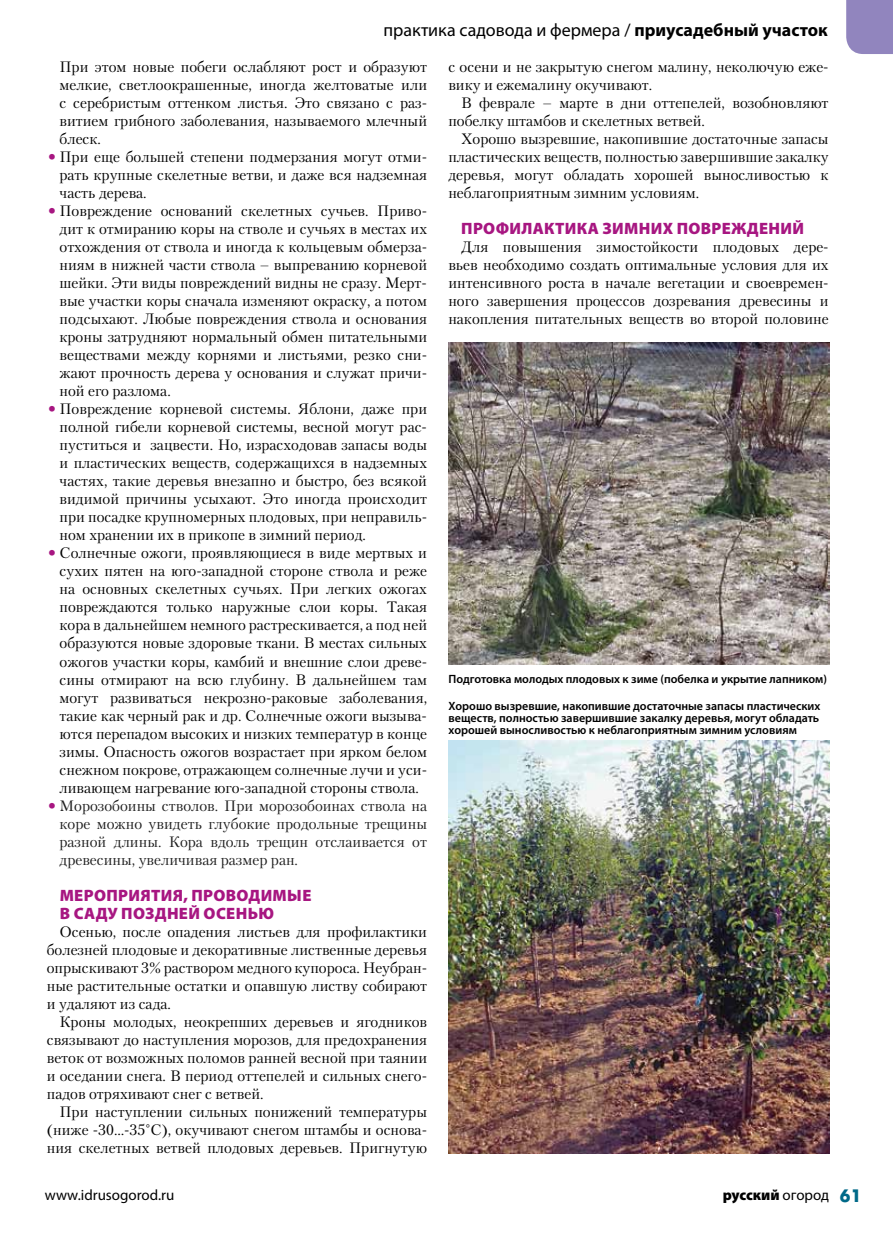
<style>
.page{position:relative;width:893px;height:1234px;background:#fff}
.page>*{position:absolute;margin:0;border:0;box-sizing:border-box;transform-origin:0 0}
.t1{font:18px "Myriad Pro";color:#000}
.t2{font:900 16.5px/18px "Myriad Pro";letter-spacing:.02em;color:#a71681}
.t3{font:15px/18px "Petersburg C";color:#000;text-align:justify}
.t4{font:15px/18px "Petersburg C";color:#1d1d1d;text-align:justify}
.t5{font:15px "Myriad Pro";color:#000}
.t6{font:900 15px "Myriad Pro";letter-spacing:-.005em;color:#000}
.t7{font:600 12px/12px "Myriad Pro";color:#000;text-align:justify}
.s1{font-weight:700}
.s2{font-weight:700;color:#a71681}
.s3{font-weight:400}
.s4{font-family:"Futuris C";font-weight:700;font-size:18px;color:#006988}
</style>
<div class="page">
<div style="left:846px;top:0;width:47px;height:54px;background:#9185be"></div>
<img style="left:449px;top:342px;width:380px;height:322px">
<img style="left:449px;top:740px;width:380px;height:412px">
<p class="t1" style="left:383px;top:18px;width:446px">практика садовода и фермера / <span class="s1">приусадебный участок</span></p>
<p class="t3" style="left:60px;top:58px;width:369px">При этом новые побеги ослабляют рост и образуют мелкие, светлоокрашенные, иногда желтоватые или с серебристым оттенком листья. Это связано с раз&shy;витием грибного заболевания, называемого млечный блеск.</p>
<p class="t3" style="left:60px;top:148px;width:369px;text-indent:-13px"><span class="s2">•</span> При еще большей степени подмерзания могут отми&shy;рать крупные скелетные ветви, и даже вся надземная часть дерева.</p>
<p class="t3" style="left:60px;top:202px;width:369px;text-indent:-13px"><span class="s2">•</span> Повреждение оснований скелетных сучьев. Приво&shy;дит к отмиранию коры на стволе и сучьях в местах их отхождения от ствола и иногда к кольцевым обмерза&shy;ниям в нижней части ствола – выпреванию корневой шейки. Эти виды повреждений видны не сразу. Мерт&shy;вые участки коры сначала изменяют окраску, а потом подсыхают. Любые повреждения ствола и основания кроны затрудняют нормальный обмен питательными веществами между корнями и листьями, резко сни&shy;жают прочность дерева у основания и служат причи&shy;ной его разлома.</p>
<p class="t3" style="left:60px;top:400px;width:369px;text-indent:-13px"><span class="s2">•</span> Повреждение корневой системы. Яблони, даже при полной гибели корневой системы, весной могут рас&shy;пуститься и зацвести. Но, израсходовав запасы воды и пластических веществ, содержащихся в надземных частях, такие деревья внезапно и быстро, без всякой видимой причины усыхают. Это иногда происходит при посадке крупномерных плодовых, при неправиль&shy;ном хранении их в прикопе в зимний период.</p>
<p class="t3" style="left:60px;top:544px;width:369px;text-indent:-13px"><span class="s2">•</span> Солнечные ожоги, проявляющиеся в виде мертвых и сухих пятен на юго-западной стороне ствола и реже на основных скелетных сучьях. При легких ожогах повреждаются только наружные слои коры. Такая кора в дальнейшем немного растрескивается, а под ней образуются новые здоровые ткани. В местах сильных ожогов участки коры, камбий и внешние слои древе&shy;сины отмирают на всю глубину. В дальнейшем там могут развиваться некрозно-раковые заболевания, такие как черный рак и др. Солнечные ожоги вызыва&shy;ются перепадом высоких и низких температур в конце зимы. Опасность ожогов возрастает при ярком белом снежном покрове, отражающем солнечные лучи и уси&shy;ливающем нагревание юго-западной стороны ствола.</p>
<p class="t4" style="left:60px;top:796px;width:369px;text-indent:-13px"><span class="s2">•</span>Морозобоины стволов. При морозобоинах ствола на коре можно увидеть глубокие продольные трещины разной длины. Кора вдоль трещин отслаивается от древесины, увеличивая размер ран.</p>
<p class="t2" style="left:60px;top:885px;width:253px">МЕРОПРИЯТИЯ, ПРОВОДИМЫЕ<br>В САДУ ПОЗДНЕЙ ОСЕНЬЮ</p>
<p class="t3" style="left:47px;top:922px;width:382px;text-indent:13px">Осенью, после опадения листьев для профилактики болезней плодовые и декоративные лиственные деревья опрыскивают 3% раствором медного купороса. Неубран&shy;ные растительные остатки и опавшую листву собирают и удаляют из сада.</p>
<p class="t3" style="left:47px;top:1012px;width:382px;text-indent:13px">Кроны молодых, неокрепших деревьев и ягодников связывают до наступления морозов, для предохранения веток от возможных поломов ранней весной при таянии и оседании снега. В период оттепелей и сильных снего&shy;падов отряхивают снег с ветвей.</p>
<p class="t3" style="left:47px;top:1102px;width:382px;text-indent:13px">При наступлении сильных понижений температуры (ниже -30…-35°С), окучивают снегом штамбы и основа&shy;ния скелетных ветвей плодовых деревьев. Пригнутую</p>
<p class="t3" style="left:448px;top:58px;width:382px">с осени и не закрытую снегом малину, неколючую еже&shy;вику и ежемалину окучивают.</p>
<p class="t3" style="left:448px;top:94px;width:382px;text-indent:13px">В феврале – марте в дни оттепелей, возобновляют побелку штамбов и скелетных ветвей.</p>
<p class="t3" style="left:448px;top:130px;width:382px;text-indent:13px">Хорошо вызревшие, накопившие достаточные запасы пластических веществ, полностью завершившие закалку деревья, могут обладать хорошей выносливостью к неблагоприятным зимним условиям.</p>
<p class="t2" style="left:461px;top:219px;width:344px">ПРОФИЛАКТИКА ЗИМНИХ ПОВРЕЖДЕНИЙ</p>
<p class="t3" style="left:448px;top:238px;width:382px;text-indent:13px">Для повышения зимостойкости плодовых дере&shy;вьев необходимо создать оптимальные условия для их интенсивного роста в начале вегетации и своевремен&shy;ного завершения процессов дозревания древесины и накопления питательных веществ во второй половине</p>
<p class="t7" style="left:449px;top:672px;width:380px">Подготовка молодых плодовых к зиме (побелка и укрытие лапником)</p>
<p class="t7" style="left:449px;top:699px;width:373px">Хорошо вызревшие, накопившие достаточные запасы пластических веществ, полностью завершившие закалку деревья, могут обладать хорошей выносливостью к неблагоприятным зимним условиям</p>
<p class="t5" style="left:45px;top:1185px;width:131px">www.idrusogorod.ru</p>
<p class="t6" style="left:723px;top:1184px;width:140px">русский <span class="s3">огород</span> <span class="s4">61</span></p>
</div>
